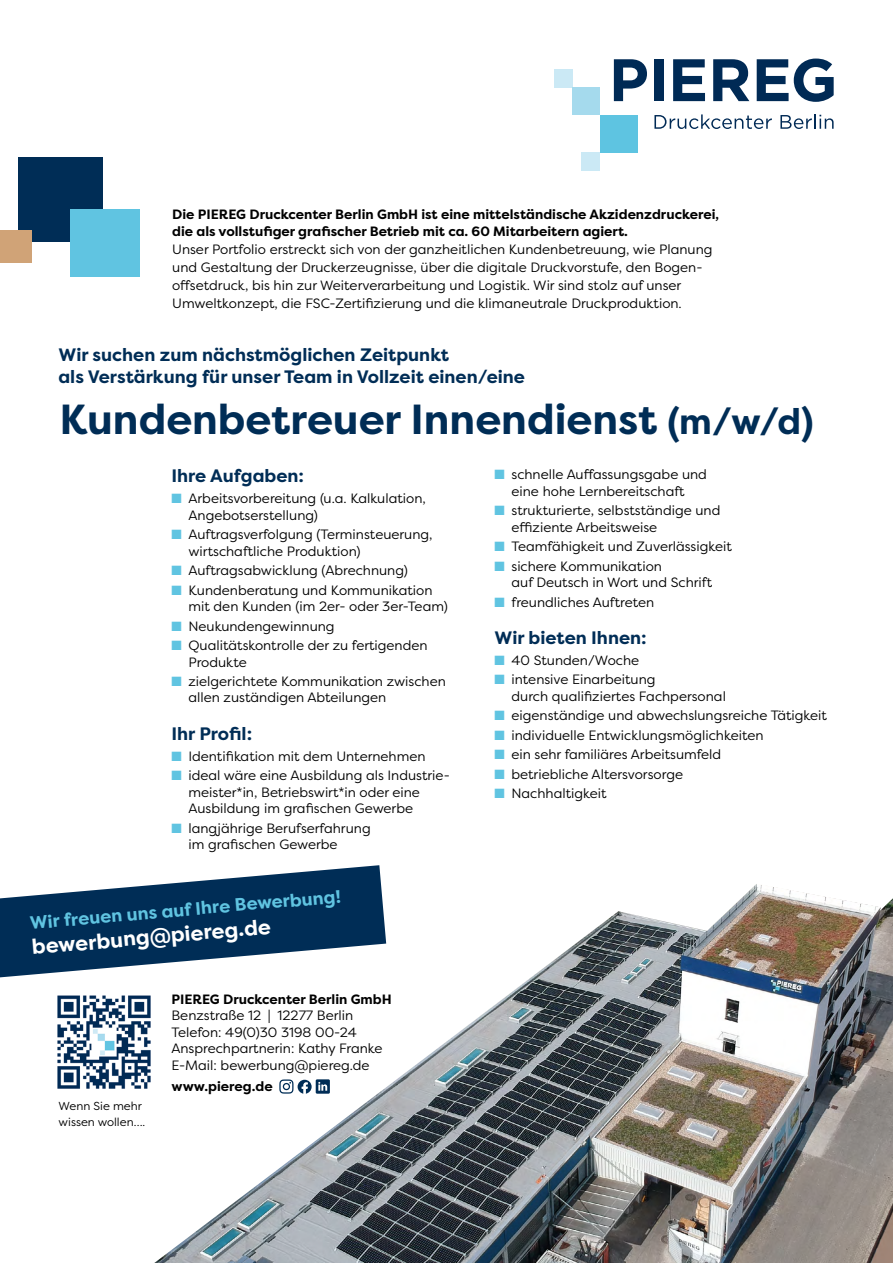
<style>
.page{position:relative;width:893px;height:1263px;background:#fff}
.page>*{position:absolute;margin:0;border:0;box-sizing:border-box;transform-origin:0 0}
.t1{font:700 42px "Filson Pro";color:#002d56}
.t2{font:700 21px "Filson Pro";color:#fff}
.t3{font:700 18px/21.6px "Filson Pro";color:#002d56}
.t4{font:700 18px "Filson Pro";color:#60c4e1}
.t5{font:13.5px/16.5px "Filson Pro";color:#000}
.t6{font:700 13.5px/18px "Filson Pro";color:#000}
.t7{font:11.55px/16.5px "Filson Pro";color:#000}
.s1{font-size:36px}
.s2{color:#60c4e1}
</style>
<div class="page">
<div style="left:554px;top:69px;width:18px;height:18px;background:#cbe9f5"></div>
<div style="left:572px;top:87px;width:28px;height:28px;background:#a5daed"></div>
<div style="left:600px;top:115px;width:37px;height:37px;background:#5ec4e1"></div>
<div style="left:582px;top:152px;width:18px;height:19px;background:#cbe9f5"></div>
<svg style="left:614px;top:59px;width:33px;height:42px"></svg>
<div style="left:654px;top:59px;width:9px;height:42px;background:#002a55"></div>
<svg style="left:673px;top:59px;width:32px;height:42px"></svg>
<svg style="left:713px;top:59px;width:36px;height:42px"></svg>
<svg style="left:757px;top:59px;width:77px;height:43px"></svg>
<svg style="left:654px;top:114px;width:118px;height:15px"></svg>
<svg style="left:780px;top:114px;width:54px;height:15px"></svg>
<div style="left:18px;top:157px;width:85px;height:85px;background:#002d56"></div>
<div style="left:0;top:230px;width:31px;height:33px;background:#d0a377"></div>
<div style="left:70px;top:209px;width:69px;height:67px;background:#60c4e1"></div>
<img style="left:57px;top:995px;width:94px;height:94px">
<img style="left:154px;top:884px;width:739px;height:379px">
<div style="left:316px;top:1079px;width:14px;height:15px;background:#002d56"></div>
<svg style="left:318px;top:1082px;width:9px;height:9px"></svg>
<svg style="left:279px;top:1079px;width:33px;height:15px"></svg>
<svg style="left:0;top:865px;width:386px;height:112px"></svg>
<p class="t6" style="left:172px;top:205px;width:548px">Die PIEREG Druckcenter Berlin GmbH ist eine mittelständische Akzidenzdruckerei, die als vollstufiger grafischer Betrieb mit ca. 60 Mitarbeitern agiert.</p>
<p class="t5" style="left:172px;top:240px;width:542px;line-height:18px">Unser Portfolio erstreckt sich von der ganzheitlichen Kundenbetreuung, wie Planung und Gestaltung der Druckerzeugnisse, über die digitale Druckvorstufe, den Bogen&shy;offsetdruck, bis hin zur Weiterverarbeitung und Logistik. Wir sind stolz auf unser Umweltkonzept, die FSC-Zertifizierung und die klimaneutrale Druckproduktion.</p>
<h3 class="t3" style="left:58px;top:344px;width:468px">Wir suchen zum nächstmöglichen Zeitpunkt<br>als Verstärkung für unser Team in Vollzeit einen/eine</h3>
<h1 class="t1" style="left:60px;top:393px;width:756px">Kundenbetreuer Innendienst <span class="s1">(m/w/d)</span></h1>
<h3 class="t3" style="left:171px;top:465px;width:134px">Ihre Aufgaben:</h3>
<p class="t5" style="left:188px;top:490px;width:239px;text-indent:-17px"><span class="s2">■</span> Arbeitsvorbereitung (u.a. Kalkulation,<br>Angebotserstellung)</p>
<p class="t5" style="left:188px;top:526px;width:246px;text-indent:-17px"><span class="s2">■</span> Auftragsverfolgung (Terminsteuerung, wirtschaftliche Produktion)</p>
<p class="t5" style="left:171px;top:562px;width:238px"><span class="s2">■</span> Auftragsabwicklung (Abrechnung)</p>
<p class="t5" style="left:188px;top:581px;width:261px;text-indent:-17px"><span class="s2">■</span> Kundenberatung und Kommunikation mit den Kunden (im 2er- oder 3er-Team)</p>
<p class="t5" style="left:171px;top:617px;width:165px"><span class="s2">■</span> Neukundengewinnung</p>
<p class="t5" style="left:188px;top:637px;width:241px;text-indent:-17px"><span class="s2">■</span> Qualitätskontrolle der zu fertigenden<br>Produkte</p>
<p class="t5" style="left:188px;top:673px;width:259px;text-indent:-17px"><span class="s2">■</span> zielgerichtete Kommunikation zwischen allen zuständigen Abteilungen</p>
<h3 class="t3" style="left:171px;top:723px;width:82px">Ihr Profil:</h3>
<p class="t5" style="left:171px;top:747px;width:256px"><span class="s2">■</span> Identifikation mit dem Unternehmen</p>
<p class="t5" style="left:188px;top:767px;width:263px;text-indent:-17px"><span class="s2">■</span> ideal wäre eine Ausbildung als Industrie&shy;meister*in, Betriebswirt*in oder eine<br>Ausbildung im grafischen Gewerbe</p>
<p class="t5" style="left:188px;top:819px;width:184px;text-indent:-17px"><span class="s2">■</span> langjährige Berufserfahrung im grafischen Gewerbe</p>
<h3 class="t4" style="left:29px;top:912px;width:314px;rotate:-5deg">Wir freuen uns auf Ihre Bewerbung!</h3>
<h2 class="t2" style="left:31px;top:934px;width:241px;rotate:-5deg">bewerbung@piereg.de</h2>
<p class="t7" style="left:59px;top:1097px;width:88px">Wenn Sie mehr wissen wollen….</p>
<p class="t6" style="left:171px;top:990px;width:222px">PIEREG Druckcenter Berlin GmbH</p>
<p class="t5" style="left:171px;top:1007px;width:213px">Benzstraße 12 | 12277 Berlin<br>Telefon: 49(0)30 3198 00-24<br>Ansprechpartnerin: Kathy Franke<br>E-Mail: bewerbung@piereg.de</p>
<p class="t6" style="left:171px;top:1077px;width:103px">www.piereg.de</p>
<p class="t5" style="left:494px;top:466px;width:214px;text-align:center"><span class="s2">■</span> schnelle Auffassungsgabe und eine hohe Lernbereitschaft</p>
<p class="t5" style="left:511px;top:502px;width:210px;text-indent:-17px"><span class="s2">■</span> strukturierte, selbstständige und effiziente Arbeitsweise</p>
<p class="t5" style="left:494px;top:538px;width:239px"><span class="s2">■</span> Teamfähigkeit und Zuverlässigkeit</p>
<p class="t5" style="left:511px;top:557px;width:202px;text-indent:-17px"><span class="s2">■</span> sichere Kommunikation<br>auf Deutsch in Wort und Schrift</p>
<p class="t5" style="left:494px;top:593px;width:161px"><span class="s2">■</span> freundliches Auftreten</p>
<h3 class="t3" style="left:494px;top:627px;width:154px">Wir bieten Ihnen:</h3>
<p class="t5" style="left:494px;top:651px;width:146px"><span class="s2">■</span> 40 Stunden/Woche</p>
<p class="t5" style="left:511px;top:671px;width:216px;text-indent:-17px"><span class="s2">■</span> intensive Einarbeitung<br>durch qualifiziertes Fachpersonal</p>
<p class="t5" style="left:494px;top:707px;width:334px"><span class="s2">■</span> eigenständige und abwechslungsreiche Tätigkeit</p>
<p class="t5" style="left:494px;top:726px;width:271px"><span class="s2">■</span> individuelle Entwicklungsmöglichkeiten</p>
<p class="t5" style="left:494px;top:746px;width:228px"><span class="s2">■</span> ein sehr familiäres Arbeitsumfeld</p>
<p class="t5" style="left:494px;top:765px;width:190px"><span class="s2">■</span> betriebliche Altersvorsorge</p>
<p class="t5" style="left:494px;top:785px;width:114px"><span class="s2">■</span> Nachhaltigkeit</p>
</div>
